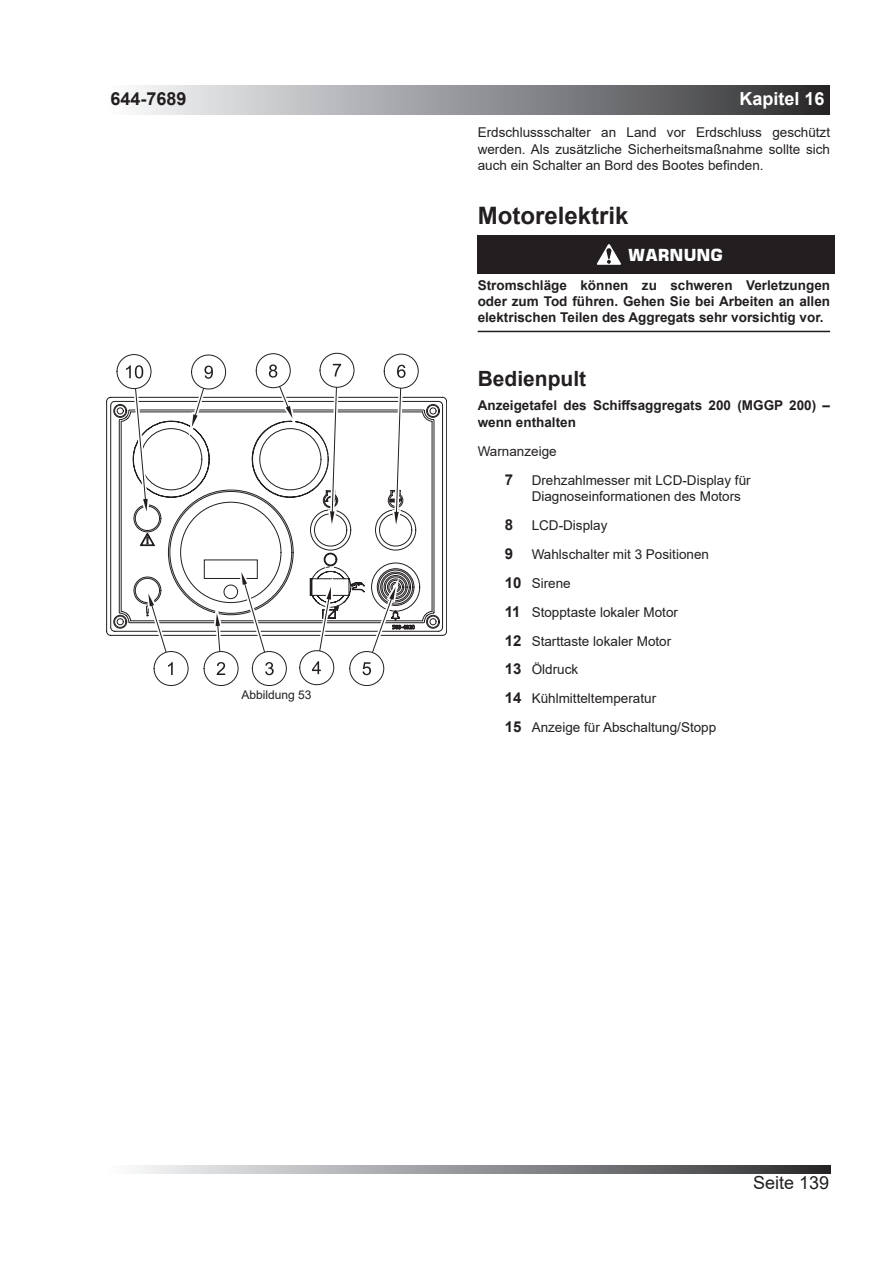
<style>
.page{position:relative;width:893px;height:1263px;background:#fff}
.page>*{position:absolute;margin:0;border:0;box-sizing:border-box;transform-origin:0 0}
.t1{font:700 24px "Arial";color:#231f20}
.t2{font:700 21px "Arial";color:#231f20}
.t3{font:700 18px "Arial";color:#fff}
.t4{font:700 18px "Arial";color:#231f20}
.t5{font:18px "Arial";color:#231f20}
.t6{font:700 16.5px "Square 721 BT";color:#fff}
.t7{font:13.5px/29px "Arial";color:#231f20}
.t8{font:700 13.5px/16.2px "Arial";color:#231f20;text-align:justify}
.t9{font:12px "Arial";color:#231f20}
.s1{font-weight:700;font-size:15px}
</style>
<div class="page">
<div style="left:106px;top:85px;width:723px;height:29px;background:linear-gradient(to right,#fcfdff,#2d2e30)"></div>
<svg style="left:136px;top:1165px;width:694px;height:8px;background:#909193"></svg>
<hr style="left:478px;top:331px;width:352px;height:1px;background:#231f20">
<div style="left:478px;top:235px;width:357px;height:39px;background:#231f20"></div>
<svg style="left:597px;top:244px;width:24px;height:21px"></svg>
<svg style="left:106px;top:397px;width:341px;height:239px"></svg>
<div style="left:154px;top:651px;width:34px;height:35px;background:#fff;border:1px solid #231f20;border-radius:50%"></div>
<svg style="left:145px;top:584px;width:31px;height:91px"></svg>
<div style="left:204px;top:651px;width:34px;height:35px;background:#fff;border:1px solid #231f20;border-radius:50%"></div>
<svg style="left:213px;top:603px;width:12px;height:72px"></svg>
<div style="left:252px;top:651px;width:35px;height:35px;background:#fff;border:1px solid #231f20;border-radius:50%"></div>
<svg style="left:238px;top:562px;width:36px;height:113px"></svg>
<div style="left:299px;top:650px;width:35px;height:35px;background:#fff;border:1px solid #231f20;border-radius:50%"></div>
<svg style="left:312px;top:576px;width:22px;height:98px"></svg>
<div style="left:349px;top:651px;width:35px;height:35px;background:#fff;border:1px solid #231f20;border-radius:50%"></div>
<svg style="left:362px;top:577px;width:37px;height:98px"></svg>
<div style="left:256px;top:353px;width:35px;height:35px;background:#fff;border:1px solid #231f20;border-radius:50%"></div>
<svg style="left:269px;top:364px;width:28px;height:64px"></svg>
<div style="left:191px;top:355px;width:35px;height:34px;background:#fff;border:1px solid #231f20;border-radius:50%"></div>
<svg style="left:189px;top:366px;width:24px;height:71px"></svg>
<div style="left:320px;top:353px;width:34px;height:35px;background:#fff;border:1px solid #231f20;border-radius:50%"></div>
<svg style="left:328px;top:364px;width:13px;height:170px"></svg>
<div style="left:117px;top:354px;width:34px;height:35px;background:#fff;border:1px solid #231f20;border-radius:50%"></div>
<svg style="left:126px;top:365px;width:24px;height:157px"></svg>
<div style="left:384px;top:354px;width:35px;height:34px;background:#fff;border:1px solid #231f20;border-radius:50%"></div>
<svg style="left:392px;top:365px;width:14px;height:170px"></svg>
<h3 class="t4" style="left:111px;top:86px;width:78px">644-7689</h3>
<h3 class="t3" style="left:740px;top:86px;width:87px">Kapitel 16</h3>
<p class="t9" style="left:242px;top:686px;width:72px">Abbildung 53</p>
<p class="t7" style="left:478px;top:124px;width:354px;line-height:16.2px;text-align:justify">Erdschlussschalter an Land vor Erdschluss geschützt werden. Als zusätzliche Sicherheitsmaßnahme sollte sich auch ein Schalter an Bord des Bootes befinden.</p>
<h1 class="t1" style="left:478px;top:199px;width:152px">Motorelektrik</h1>
<p class="t6" style="left:628px;top:245px;width:96px">WARNUNG</p>
<p class="t8" style="left:478px;top:277px;width:354px">Stromschläge können zu schweren Verletzungen oder zum Tod führen. Gehen Sie bei Arbeiten an allen elektrischen Teilen des Aggregats sehr vorsichtig vor.</p>
<h2 class="t2" style="left:478px;top:363px;width:110px">Bedienpult</h2>
<p class="t8" style="left:478px;top:398px;width:354px">Anzeigetafel des Schiffsaggregats 200 (MGGP 200) – wenn enthalten</p>
<p class="t7" style="left:505px;top:436px;width:248px;text-indent:-27px">Warnanzeige<br><span class="s1">7</span> Drehzahlmesser mit LCD-Display für</p>
<p class="t7" style="left:505px;top:481px;width:238px;text-indent:27px">Diagnoseinformationen des Motors<br><span class="s1">8</span> LCD-Display<br><span class="s1">9</span> Wahlschalter mit 3 Positionen<br><span class="s1">10</span> Sirene<br><span class="s1">11</span> Stopptaste lokaler Motor<br><span class="s1">12</span> Starttaste lokaler Motor<br><span class="s1">13</span> Öldruck<br><span class="s1">14</span> Kühlmitteltemperatur<br><span class="s1">15</span> Anzeige für Abschaltung/Stopp</p>
<h3 class="t5" style="left:753px;top:1170px;width:78px">Seite 139</h3>
</div>
